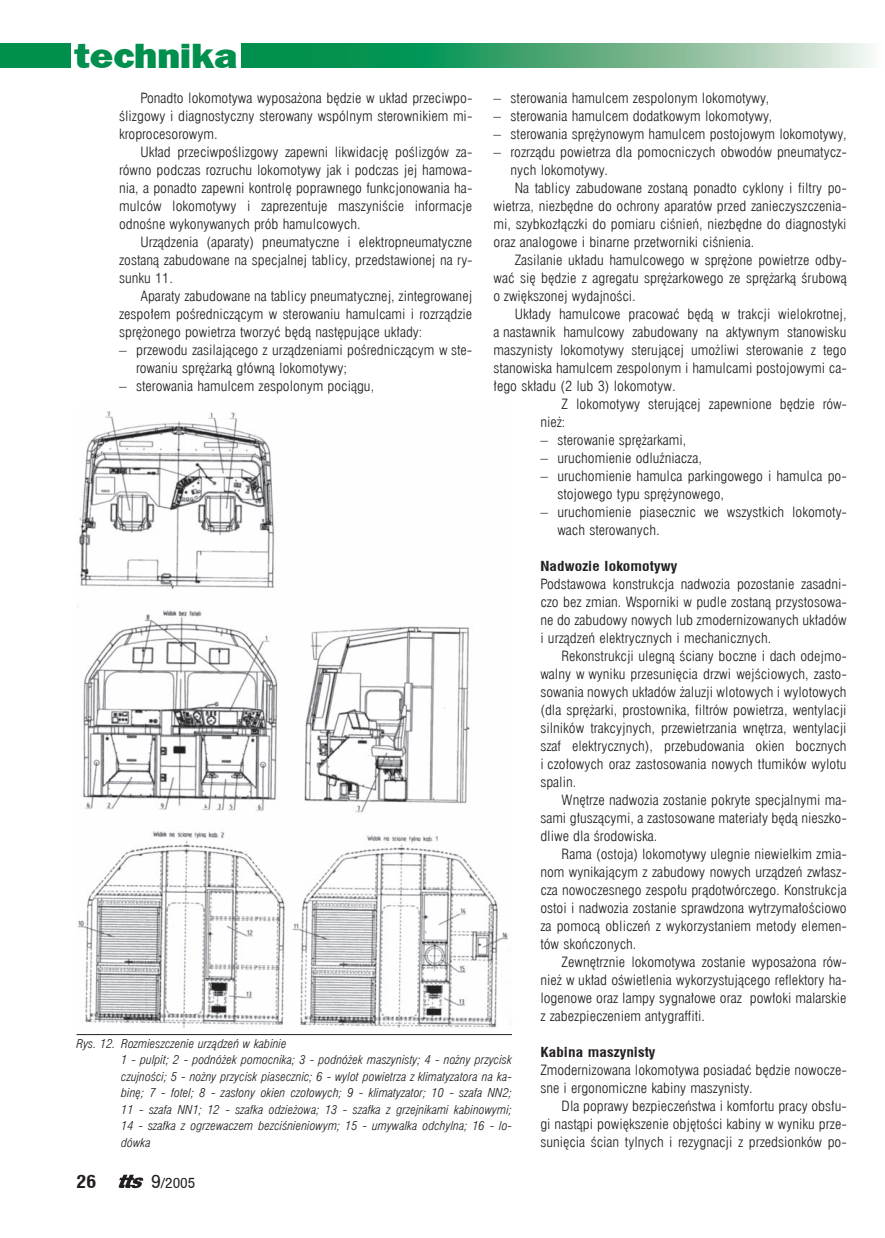
<style>
.page{position:relative;width:885px;height:1238px;background:#fff}
.page>*{position:absolute;margin:0;border:0;box-sizing:border-box;transform-origin:0 0}
.t1{font:36px "Frankfurt Goth Hvypl";color:#008f4d;scale:1.1 1}
.t2{font:700 18px "Switzerland Condpl";color:#231f20;scale:1.1 1}
.t3{font:13.8px/18px "Swis 721 Lt Cn EU Normal";color:#231f20;text-align:justify;scale:1.1 1}
.t4{font:700 13.8px "Switzerland Condpl";color:#231f20;scale:1.1 1}
.t5{font:13.8px "Switzerland Condpl";color:#231f20;scale:1.1 1}
.t6{font:12px/16.5px "Swis 721 Lt Cn EU Italic";color:#231f20;scale:1.1 1}
.s1{font-size:18px}
</style>
<div class="page">
<div style="left:0;top:43px;width:70px;height:25px;background:#008f4d"></div>
<svg style="left:241px;top:43px;width:629px;height:25px"></svg>
<svg style="left:119px;top:1174px;width:24px;height:13px"></svg>
<img style="left:77px;top:411px;width:431px;height:617px">
<hr style="left:77px;top:1034px;width:435px;height:1px;background:#231f20">
<h1 class="t1" style="left:74px;top:34px;width:149px">technika</h1>
<p class="t3" style="left:119px;top:89px;width:322px;text-indent:21px">Ponadto lokomotywa wyposażona będzie w układ przeciwpo&shy;ślizgowy i diagnostyczny sterowany wspólnym sterownikiem mi&shy;kroprocesorowym.</p>
<p class="t3" style="left:119px;top:143px;width:322px;text-indent:21px">Układ przeciwpoślizgowy zapewni likwidację poślizgów za&shy;równo podczas rozruchu lokomotywy jak i podczas jej hamowa&shy;nia, a ponadto zapewni kontrolę poprawnego funkcjonowania ha&shy;mulców lokomotywy i zaprezentuje maszyniście informacje odnośne wykonywanych prób hamulcowych.</p>
<p class="t3" style="left:119px;top:233px;width:322px;text-indent:21px">Urządzenia (aparaty) pneumatyczne i elektropneumatyczne zostaną zabudowane na specjalnej tablicy, przedstawionej na ry&shy;sunku 11.</p>
<p class="t3" style="left:119px;top:287px;width:322px;text-indent:21px">Aparaty zabudowane na tablicy pneumatycznej, zintegrowanej zespołem pośredniczącym w sterowaniu hamulcami i rozrządzie sprężonego powietrza tworzyć będą następujące układy:</p>
<p class="t3" style="left:136px;top:341px;width:307px;text-indent:-17px">– przewodu zasilającego z urządzeniami pośredniczącym w ste&shy;rowaniu sprężarką główną lokomotywy;</p>
<p class="t3" style="left:119px;top:377px;width:233px">– sterowania hamulcem zespolonym pociągu,</p>
<p class="t3" style="left:493px;top:89px;width:252px">– sterowania hamulcem zespolonym lokomotywy,</p>
<p class="t3" style="left:493px;top:107px;width:255px">– sterowania hamulcem dodatkowym lokomotywy,</p>
<p class="t3" style="left:493px;top:125px;width:322px">– sterowania sprężynowym hamulcem postojowym lokomotywy,</p>
<p class="t3" style="left:493px;top:143px;width:322px">– rozrządu powietrza dla pomocniczych obwodów pneumatycz-</p>
<p class="t3" style="left:510px;top:161px;width:90px">nych lokomotywy.</p>
<p class="t3" style="left:514px;top:179px;width:303px">Na tablicy zabudowane zostaną ponadto cyklony i filtry po-</p>
<p class="t3" style="left:493px;top:197px;width:322px">wietrza, niezbędne do ochrony aparatów przed zanieczyszczenia-</p>
<p class="t3" style="left:493px;top:215px;width:322px">mi, szybkozłączki do pomiaru ciśnień, niezbędne do diagnostyki</p>
<p class="t3" style="left:493px;top:233px;width:239px">oraz analogowe i binarne przetworniki ciśnienia.</p>
<p class="t3" style="left:514px;top:251px;width:303px">Zasilanie układu hamulcowego w sprężone powietrze odby-</p>
<p class="t3" style="left:493px;top:269px;width:322px">wać się będzie z agregatu sprężarkowego ze sprężarką śrubową</p>
<p class="t3" style="left:493px;top:287px;width:131px">o zwiększonej wydajności.</p>
<p class="t3" style="left:514px;top:305px;width:303px">Układy hamulcowe pracować będą w trakcji wielokrotnej,</p>
<p class="t3" style="left:493px;top:323px;width:322px">a nastawnik hamulcowy zabudowany na aktywnym stanowisku</p>
<p class="t3" style="left:493px;top:341px;width:322px">maszynisty lokomotywy sterującej umożliwi sterowanie z tego</p>
<p class="t3" style="left:493px;top:359px;width:322px">stanowiska hamulcem zespolonym i hamulcami postojowymi ca-</p>
<p class="t3" style="left:493px;top:377px;width:167px">łego składu (2 lub 3) lokomotyw.</p>
<p class="t6" style="left:121px;top:1035px;width:356px;text-indent:-45px">Rys. 12. Rozmieszczenie urządzeń w kabinie<br>1 - pulpit; 2 - podnóżek pomocnika; 3 - podnóżek maszynisty; 4 - nożny przycisk czujności; 5 - nożny przycisk piasecznic; 6 - wylot powietrza z klimatyzatora na ka&shy;binę; 7 - fotel; 8 - zasłony okien czołowych; 9 - klimatyzator; 10 - szafa NN2; 11 - szafa NN1; 12 - szafka odzieżowa; 13 - szafka z grzejnikami kabinowymi; 14 - szafka z ogrzewaczem bezciśnieniowym; 15 - umywalka odchylna; 16 - lo&shy;dówka</p>
<h2 class="t2" style="left:77px;top:1170px;width:20px">26</h2>
<p class="t5" style="left:151px;top:1173px;width:42px"><span class="s1">9</span>/2005</p>
<p class="t3" style="left:540px;top:395px;width:280px;text-indent:21px">Z lokomotywy sterującej zapewnione będzie rów&shy;nież:</p>
<p class="t3" style="left:540px;top:431px;width:134px">– sterowanie sprężarkami,</p>
<p class="t3" style="left:540px;top:449px;width:148px">– uruchomienie odluźniacza,</p>
<p class="t3" style="left:557px;top:467px;width:264px;text-indent:-17px">– uruchomienie hamulca parkingowego i hamulca po&shy;stojowego typu sprężynowego,</p>
<p class="t3" style="left:557px;top:503px;width:264px;text-indent:-17px">– uruchomienie piasecznic we wszystkich lokomoty&shy;wach sterowanych.</p>
<p class="t4" style="left:540px;top:557px;width:126px">Nadwozie lokomotywy</p>
<p class="t3" style="left:540px;top:575px;width:280px">Podstawowa konstrukcja nadwozia pozostanie zasadni&shy;czo bez zmian. Wsporniki w pudle zostaną przystosowa&shy;ne do zabudowy nowych lub zmodernizowanych układów i urządzeń elektrycznych i mechanicznych.</p>
<p class="t3" style="left:540px;top:647px;width:280px;text-indent:21px">Rekonstrukcji ulegną ściany boczne i dach odejmo&shy;walny w wyniku przesunięcia drzwi wejściowych, zasto&shy;sowania nowych układów żaluzji wlotowych i wylotowych (dla sprężarki, prostownika, filtrów powietrza, wentylacji silników trakcyjnych, przewietrzania wnętrza, wentylacji szaf elektrycznych), przebudowania okien bocznych i czołowych oraz zastosowania nowych tłumików wylotu spalin.</p>
<p class="t3" style="left:540px;top:791px;width:280px;text-indent:21px">Wnętrze nadwozia zostanie pokryte specjalnymi ma&shy;sami głuszącymi, a zastosowane materiały będą nieszko&shy;dliwe dla środowiska.</p>
<p class="t3" style="left:540px;top:845px;width:280px;text-indent:21px">Rama (ostoja) lokomotywy ulegnie niewielkim zmia&shy;nom wynikającym z zabudowy nowych urządzeń zwłasz&shy;cza nowoczesnego zespołu prądotwórczego. Konstrukcja ostoi i nadwozia zostanie sprawdzona wytrzymałościowo za pomocą obliczeń z wykorzystaniem metody elemen&shy;tów skończonych.</p>
<p class="t3" style="left:540px;top:953px;width:280px;text-indent:21px">Zewnętrznie lokomotywa zostanie wyposażona rów&shy;nież w układ oświetlenia wykorzystującego reflektory ha&shy;logenowe oraz lampy sygnałowe oraz powłoki malarskie z zabezpieczeniem antygraffiti.</p>
<p class="t4" style="left:540px;top:1043px;width:106px">Kabina maszynisty</p>
<p class="t3" style="left:540px;top:1061px;width:280px">Zmodernizowana lokomotywa posiadać będzie nowocze&shy;sne i ergonomiczne kabiny maszynisty.</p>
<p class="t3" style="left:540px;top:1097px;width:280px;text-indent:21px">Dla poprawy bezpieczeństwa i komfortu pracy obsłu&shy;gi nastąpi powiększenie objętości kabiny w wyniku prze&shy;sunięcia ścian tylnych i rezygnacji z przedsionków po-</p>
</div>
